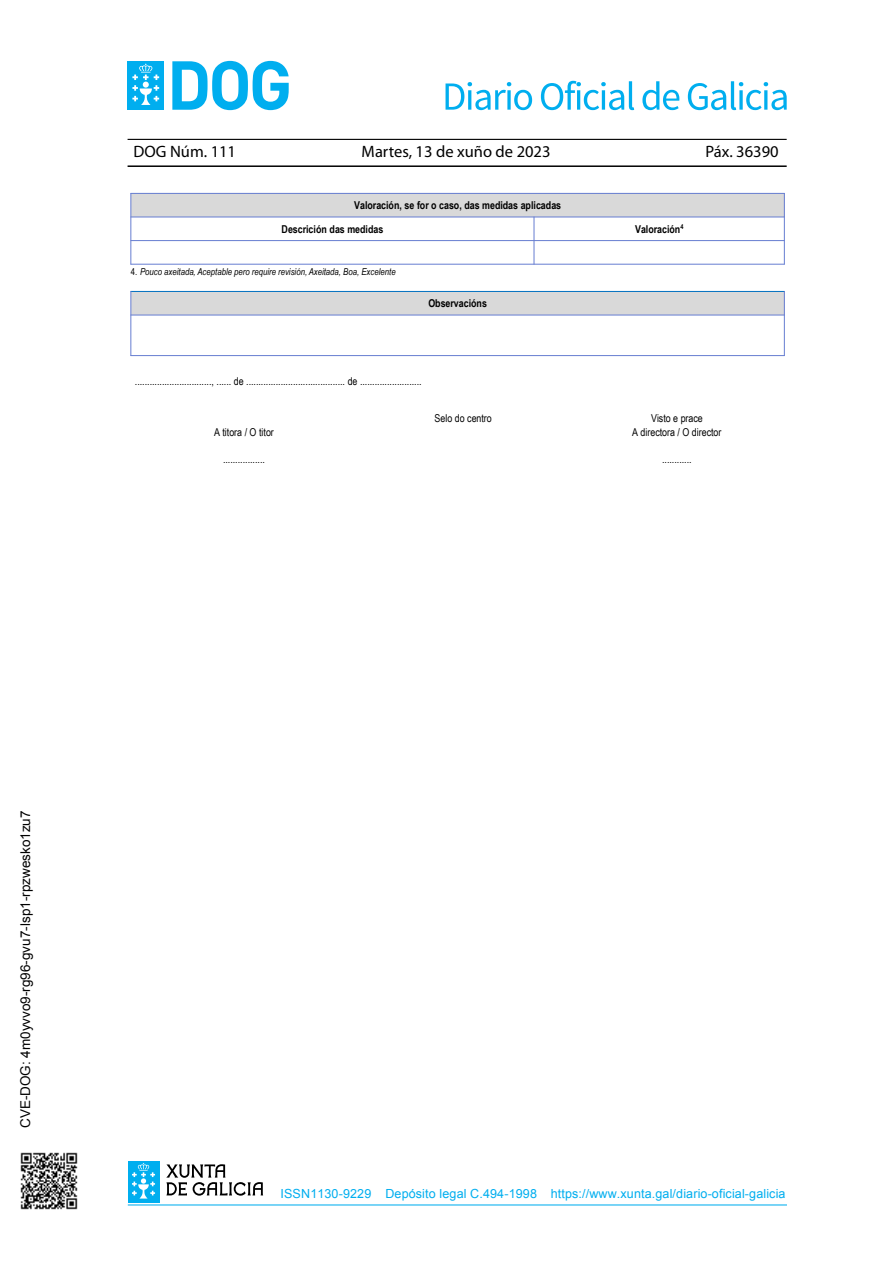
<style>
.page{position:relative;width:893px;height:1263px;background:#fff}
.page>*{position:absolute;margin:0;border:0;box-sizing:border-box;transform-origin:0 0}
.t1{font:16.5px "Myriad Pro";color:#000}
.t2{font:13.5px "Arial";color:#000}
.t3{font:12.6px "Arial";letter-spacing:.01em;color:#00aeef}
.t4{font:10.8px/13.8px "Arial Narrow";letter-spacing:-.005em;color:#000;text-align:center}
.t5{font:700 10.8px/23.5px "Arial Narrow";letter-spacing:-.005em;color:#000}
.t6{font:italic 9.45px "Arial Narrow";color:#000}
.s1{font-style:normal}
</style>
<div class="page">
<hr style="left:128px;top:139px;width:659px;height:1px;background:#000">
<hr style="left:128px;top:165px;width:659px;height:2px;background:#000">
<div style="left:128px;top:61px;width:36px;height:49px;background:#00aeef"></div>
<svg style="left:132px;top:64px;width:27px;height:41px"></svg>
<svg style="left:172px;top:61px;width:117px;height:49px"></svg>
<hr style="left:128px;top:1204px;width:659px;height:1px;background:#00aeef">
<div style="left:128px;top:1161px;width:31px;height:42px;background:#00aeef"></div>
<svg style="left:132px;top:1163px;width:23px;height:35px"></svg>
<svg style="left:166px;top:1164px;width:97px;height:32px"></svg>
<svg style="left:446px;top:82px;width:86px;height:28px"></svg>
<svg style="left:541px;top:81px;width:93px;height:29px"></svg>
<svg style="left:642px;top:81px;width:37px;height:29px"></svg>
<svg style="left:688px;top:81px;width:99px;height:29px"></svg>
<div style="left:131px;top:193px;width:653px;height:24px;background:#d9d9d9"></div>
<div style="left:131px;top:291px;width:653px;height:24px;background:#d9d9d9"></div>
<hr style="left:131px;top:193px;width:654px;height:1px;background:#667dd1">
<hr style="left:131px;top:217px;width:654px;height:1px;background:#667dd1">
<hr style="left:131px;top:240px;width:654px;height:1px;background:#667dd1">
<hr style="left:131px;top:264px;width:654px;height:1px;background:#667dd1">
<hr style="left:131px;top:193px;width:1px;height:71px;background:#667dd1">
<hr style="left:534px;top:217px;width:1px;height:47px;background:#667dd1">
<hr style="left:784px;top:193px;width:1px;height:71px;background:#667dd1">
<hr style="left:131px;top:291px;width:654px;height:1px;background:#0070c0">
<hr style="left:131px;top:315px;width:654px;height:1px;background:#667dd1">
<hr style="left:131px;top:355px;width:654px;height:1px;background:#667dd1">
<hr style="left:131px;top:291px;width:1px;height:65px;background:#667dd1">
<hr style="left:784px;top:291px;width:1px;height:65px;background:#667dd1">
<img style="left:20px;top:1152px;width:58px;height:58px">
<h1 class="t1" style="left:134px;top:141px;width:104px">DOG Núm. 111</h1>
<h1 class="t1" style="left:362px;top:141px;width:190px">Martes, 13 de xuño de 2023</h1>
<h1 class="t1" style="left:705px;top:141px;width:75px">Páx. 36390</h1>
<p class="t5" style="left:282px;top:194px;width:281px;text-indent:73px">Valoración, se for o caso, das medidas aplicadas<br>Descrición das medidas</p>
<p class="t6" style="left:131px;top:268px;width:266px"><span class="s1">4.</span> Pouco axeitada, Aceptable pero require revisión, Axeitada, Boa, Excelente</p>
<p class="t5" style="left:428px;top:292px;width:60px">Observacións</p>
<p class="t4" style="left:135px;top:375px;width:288px">..............................., ...... de ........................................ de .........................</p>
<p class="t5" style="left:635px;top:217px;width:50px">Valoración<sup>4</sup></p>
<p class="t4" style="left:214px;top:426px;width:61px">A titora / O titor</p>
<p class="t4" style="left:223px;top:454px;width:43px">.................</p>
<p class="t4" style="left:435px;top:412px;width:59px">Selo do centro</p>
<p class="t4" style="left:632px;top:412px;width:91px">Visto e prace<br>A directora / O director</p>
<p class="t4" style="left:662px;top:454px;width:31px">............</p>
<p class="t2" style="left:20px;top:1128px;width:319px;rotate:-90deg">CVE-DOG: 4m0yvvo9-rg96-gvu7-lsp1-rpzwesko1zu7</p>
<p class="t3" style="left:281px;top:1185px;width:506px">ISSN1130-9229 Depósito legal C.494-1998 https://www.xunta.gal/diario-oficial-galicia</p>
</div>
